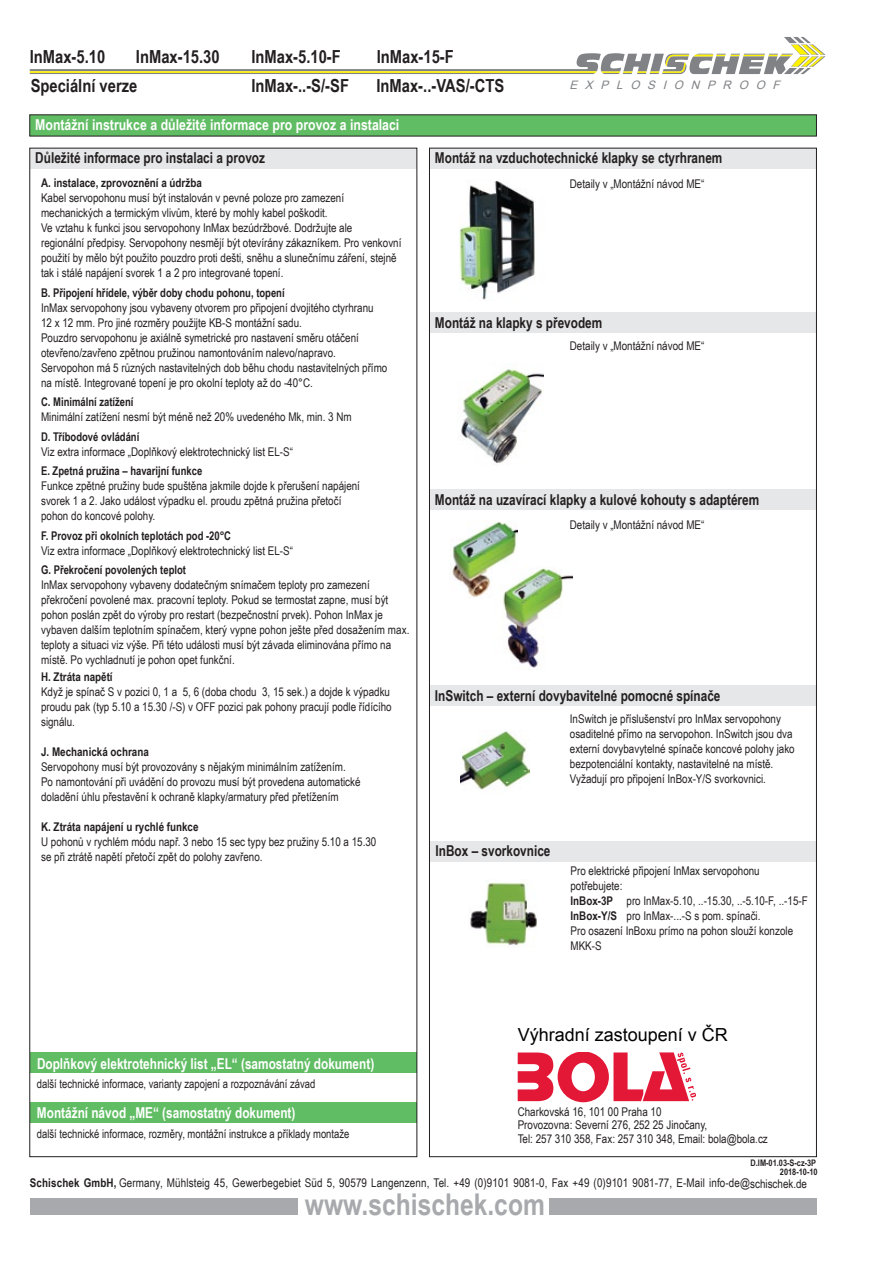
<style>
.page{position:relative;width:893px;height:1263px;background:#fff}
.page>*{position:absolute;margin:0;border:0;box-sizing:border-box;transform-origin:0 0}
.t1{font:700 30px "Arial Narrow";color:#a7a9ac}
.t2{font:700 18px "Arial Narrow";color:#231f20}
.t3{font:18px "Arial";color:#010101}
.t4{font:700 15px "Arial Narrow";color:#231f20;scale:.96 1}
.t5{font:700 15px "Arial Narrow";color:#fff;scale:.96 1}
.t6{font:700 15px "Arial Narrow";color:#fff}
.t7{font:12px/15px "Arial Narrow";color:#231f20}
.t8{font:700 12px "Arial Narrow";color:#231f20;scale:.96 1}
.t9{font:12px "Arial Narrow";color:#231f20;scale:.96 1}
.t10{font:700 12px "Arial Narrow";color:#231f20}
.t11{font:italic 11.7px "Arial";color:#808285}
.t12{font:700 9px/9px "Arial Narrow";color:#231f20;text-align:right}
.s1{font-weight:700}
</style>
<div class="page">
<div style="left:29px;top:114px;width:788px;height:22px;background:#61bd64"></div>
<svg style="left:30px;top:37px;width:795px;height:37px"></svg>
<div style="left:30px;top:148px;width:387px;height:21px;background:#e6e7e8"></div>
<div style="left:429px;top:312px;width:387px;height:21px;background:#e6e7e8"></div>
<div style="left:429px;top:490px;width:387px;height:20px;background:#e6e7e8"></div>
<div style="left:429px;top:148px;width:387px;height:21px;background:#e6e7e8"></div>
<div style="left:429px;top:686px;width:387px;height:20px;background:#e6e7e8"></div>
<div style="left:30px;top:1052px;width:387px;height:21px;background:#61bd64"></div>
<div style="left:30px;top:1102px;width:387px;height:21px;background:#61bd64"></div>
<div style="left:430px;top:841px;width:387px;height:20px;background:#e6e7e8"></div>
<div style="left:30px;top:1198px;width:268px;height:17px;background:#a7a9ac"></div>
<div style="left:549px;top:1198px;width:267px;height:17px;background:#a7a9ac"></div>
<img style="left:450px;top:521px;width:68px;height:76px">
<img style="left:459px;top:180px;width:76px;height:120px">
<img style="left:461px;top:369px;width:83px;height:97px">
<img style="left:493px;top:567px;width:80px;height:101px">
<img style="left:461px;top:731px;width:69px;height:59px">
<img style="left:470px;top:880px;width:67px;height:67px">
<svg style="left:518px;top:1052px;width:178px;height:50px"></svg>
<h2 class="t2" style="left:30px;top:43px;width:77px">InMax-5.10</h2>
<h2 class="t2" style="left:136px;top:43px;width:85px">InMax-15.30</h2>
<h2 class="t2" style="left:251px;top:43px;width:91px">InMax-5.10-F</h2>
<h2 class="t2" style="left:377px;top:43px;width:79px">InMax-15-F</h2>
<h2 class="t2" style="left:31px;top:72px;width:108px">Speciální verze</h2>
<h2 class="t2" style="left:251px;top:72px;width:99px">InMax-..-S/-SF</h2>
<h2 class="t2" style="left:376px;top:72px;width:129px">InMax-..-VAS/-CTS</h2>
<p class="t11" style="left:569px;top:77px;width:216px">EXPLOSIONPROOF</p>
<p class="t6" style="left:35px;top:114px;width:366px">Montážní instrukce a důležité informace pro provoz a instalaci</p>
<p class="t4" style="left:35px;top:147px;width:241px">Důležité informace pro instalaci a provoz</p>
<p class="t10" style="left:41px;top:174px;width:162px">A. instalace, zprovoznění a údržba</p>
<p class="t7" style="left:41px;top:190px;width:362px">Kabel servopohonu musí být instalován v pevné poloze pro zamezení mechanických a termickým vlivům, které by mohly kabel poškodit.<br>Ve vztahu k funkci jsou servopohony InMax bezúdržbové. Dodržujte ale<br>regionální předpisy. Servopohony nesmějí být otevírány zákazníkem. Pro venkovní použití by mělo být použito pouzdro proti dešti, sněhu a slunečnímu záření, stejně tak i stálé napájení svorek 1 a 2 pro integrované topení.</p>
<p class="t8" style="left:41px;top:283px;width:255px">B. Připojení hřídele, výběr doby chodu pohonu, topení</p>
<p class="t7" style="left:41px;top:299px;width:348px">InMax servopohony jsou vybaveny otvorem pro připojení dvojitého ctyrhranu 12 x 12 mm. Pro jiné rozměry použijte KB-S montážní sadu.<br>Pouzdro servopohonu je axiálně symetrické pro nastavení směru otáčení otevřeno/zavřeno zpětnou pružinou namontováním nalevo/napravo.<br>Servopohon má 5 různých nastavitelných dob běhu chodu nastavitelných přímo na místě. Integrované topení je pro okolní teploty až do -40°C.</p>
<p class="t8" style="left:41px;top:393px;width:98px">C. Minimální zatížení</p>
<p class="t7" style="left:41px;top:409px;width:312px">Minimální zatížení nesmí být méně než 20% uvedeného Mk, min. 3 Nm</p>
<p class="t8" style="left:41px;top:427px;width:104px">D. Tříbodové ovládání</p>
<p class="t7" style="left:41px;top:443px;width:253px">Viz extra informace „Doplňkový elektrotechnický list EL-S“</p>
<p class="t8" style="left:41px;top:462px;width:169px">E. Zpetná pružina – havarijní funkce</p>
<p class="t7" style="left:41px;top:478px;width:320px">Funkce zpětné pružiny bude spuštěna jakmile dojde k přerušení napájení svorek 1 a 2. Jako událost výpadku el. proudu zpětná pružina přetočí pohon do koncové polohy.</p>
<p class="t8" style="left:41px;top:526px;width:199px">F. Provoz při okolních teplotách pod -20°C</p>
<p class="t7" style="left:41px;top:542px;width:253px">Viz extra informace „Doplňkový elektrotechnický list EL-S“</p>
<p class="t8" style="left:41px;top:561px;width:152px">G. Překročení povolených teplot</p>
<p class="t7" style="left:41px;top:577px;width:370px">InMax servopohony vybaveny dodatečným snímačem teploty pro zamezení překročení povolené max. pracovní teploty. Pokud se termostat zapne, musí být pohon poslán zpět do výroby pro restart (bezpečnostní prvek). Pohon InMax je vybaven dalším teplotním spínačem, který vypne pohon ješte před dosažením max. teploty a situaci viz výše. Při této události musí být závada eliminována přímo na místě. Po vychladnutí je pohon opet funkční.</p>
<p class="t10" style="left:41px;top:667px;width:73px">H. Ztráta napětí</p>
<p class="t7" style="left:41px;top:683px;width:352px">Když je spínač S v pozici 0, 1 a 5, 6 (doba chodu 3, 15 sek.) a dojde k výpadku proudu pak (typ 5.10 a 15.30 /-S) v OFF pozici pak pohony pracují podle řídícího signálu.</p>
<p class="t10" style="left:41px;top:742px;width:109px">J. Mechanická ochrana</p>
<p class="t7" style="left:41px;top:758px;width:321px">Servopohony musí být provozovány s nějakým minimálním zatížením.<br>Po namontování při uvádění do provozu musí být provedena automatické doladění úhlu přestavění k ochraně klapky/armatury před přetížením</p>
<p class="t10" style="left:41px;top:817px;width:159px">K. Ztráta napájení u rychlé funkce</p>
<p class="t7" style="left:41px;top:833px;width:337px">U pohonů v rychlém módu např. 3 nebo 15 sec typy bez pružiny 5.10 a 15.30 se při ztrátě napětí přetočí zpět do polohy zavřeno.</p>
<p class="t4" style="left:435px;top:147px;width:301px">Montáž na vzduchotechnické klapky se ctyrhranem</p>
<p class="t7" style="left:570px;top:176px;width:136px">Detaily v „Montážní návod ME“</p>
<p class="t4" style="left:435px;top:311px;width:176px">Montáž na klapky s převodem</p>
<p class="t7" style="left:570px;top:338px;width:136px">Detaily v „Montážní návod ME“</p>
<p class="t4" style="left:435px;top:488px;width:339px">Montáž na uzavírací klapky a kulové kohouty s adaptérem</p>
<p class="t7" style="left:570px;top:517px;width:136px">Detaily v „Montážní návod ME“</p>
<p class="t4" style="left:435px;top:684px;width:299px">InSwitch – externí dovybavitelné pomocné spínače</p>
<p class="t7" style="left:570px;top:711px;width:226px">InSwitch je příslušenství pro InMax servopohony osaditelné přímo na servopohon. InSwitch jsou dva externí dovybavytelné spínače koncové polohy jako bezpotenciální kontakty, nastavitelné na místě.<br>Vyžadují pro připojení InBox-Y/S svorkovnici.</p>
<p class="t4" style="left:436px;top:839px;width:121px">InBox – svorkovnice</p>
<p class="t7" style="left:570px;top:863px;width:239px">Pro elektrické připojení InMax servopohonu potřebujete:<br><span class="s1">InBox-3P</span> pro InMax-5.10, ..-15.30, ..-5.10-F, ..-15-F <span class="s1">InBox-Y/S</span> pro InMax-...-S s pom. spínači.<br>Pro osazení InBoxu prímo na pohon slouží konzole MKK-S</p>
<p class="t5" style="left:37px;top:1052px;width:353px">Doplňkový elektrotehnický list „EL“ (samostatný dokument)</p>
<p class="t9" style="left:37px;top:1075px;width:291px">další technické informace, varianty zapojení a rozpoznávání závad</p>
<p class="t5" style="left:37px;top:1102px;width:271px">Montážní návod „ME“ (samostatný dokument)</p>
<p class="t9" style="left:37px;top:1124px;width:327px">další technické informace, rozměry, montážní instrukce a příklady montaže</p>
<h2 class="t3" style="left:518px;top:1023px;width:212px">Výhradní zastoupení v ČR</h2>
<p class="t7" style="left:518px;top:1104px;width:252px;line-height:13.6px">Charkovská 16, 101 00 Praha 10<br>Provozovna: Severní 276, 252 25 Jinočany,<br>Tel: 257 310 358, Fax: 257 310 348, Email: bola@bola.cz</p>
<p class="t12" style="left:751px;top:1157px;width:69px">D.IM-01.03-S-cz-3P<br>2018-10-10</p>
<p class="t7" style="left:30px;top:1174px;width:779px"><span class="s1">Schischek GmbH,</span> Germany, Mühlsteig 45, Gewerbegebiet Süd 5, 90579 Langenzenn, Tel. +49 (0)9101 9081-0, Fax +49 (0)9101 9081-77, E-Mail info-de@schischek.de</p>
<h1 class="t1" style="left:305px;top:1181px;width:241px">www.schischek.com</h1>
</div>
